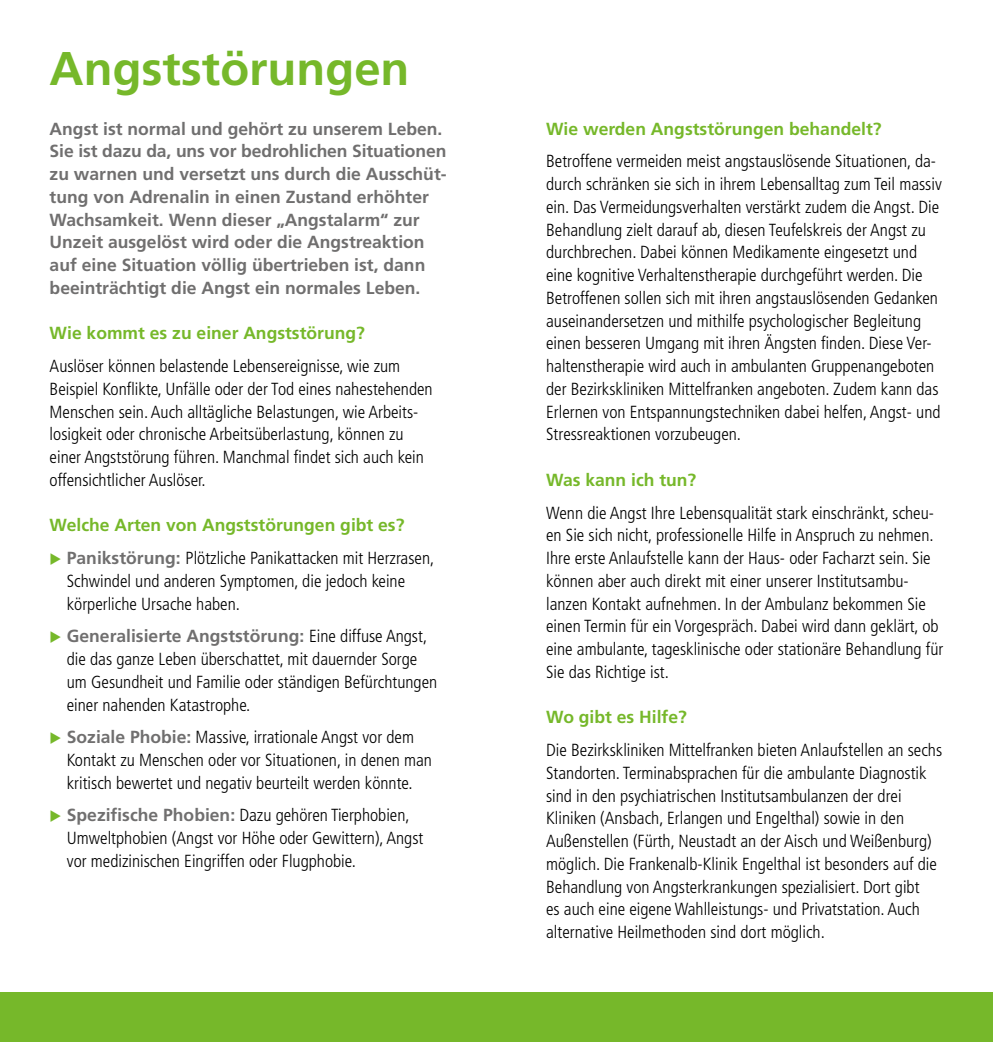
<style>
.page{position:relative;width:993px;height:1042px;background:#fff}
.page>*{position:absolute;margin:0;border:0;box-sizing:border-box;transform-origin:0 0}
.t1{font:700 47.25px "Frutiger";color:#76b82a}
.t2{font:300 condensed 17.5px/22.8px "Frutiger";color:#000}
.t3{font:700 17.5px/22.8px "Frutiger";color:#706f6f}
.t4{font:700 17.5px "Frutiger";color:#76b82a}
.s1{color:#76b82a}
.s2{font-weight:700;font-stretch:normal;color:#706f6f}
</style>
<div class="page">
<div style="left:0;top:992px;width:992px;height:50px;background:#76b82a"></div>
<h1 class="t1" style="left:50px;top:41px;width:361px">Angststörungen</h1>
<p class="t3" style="left:50px;top:117px;width:398px">Angst ist normal und gehört zu unserem Leben.<br>Sie ist dazu da, uns vor bedrohlichen Situationen zu warnen und versetzt uns durch die Ausschüt&shy;tung von Adrenalin in einen Zustand erhöhter Wachsamkeit. Wenn dieser „Angstalarm“ zur Unzeit ausgelöst wird oder die Angstreaktion auf eine Situation völlig übertrieben ist, dann beeinträchtigt die Angst ein normales Leben.</p>
<p class="t4" style="left:50px;top:323px;width:317px">Wie kommt es zu einer Angststörung?</p>
<p class="t2" style="left:50px;top:355px;width:384px">Auslöser können belastende Lebensereignisse, wie zum Beispiel Konflikte, Unfälle oder der Tod eines nahestehenden Menschen sein. Auch alltägliche Belastungen, wie Arbeits&shy;losigkeit oder chronische Arbeitsüberlastung, können zu einer Angststörung führen. Manchmal findet sich auch kein offensichtlicher Auslöser.</p>
<p class="t4" style="left:50px;top:515px;width:356px">Welche Arten von Angststörungen gibt es?</p>
<p class="t2" style="left:67px;top:547px;width:369px;text-indent:-17px"><span class="s1">◆</span> <span class="s2">Panikstörung:</span> Plötzliche Panikattacken mit Herzrasen,<br>Schwindel und anderen Symptomen, die jedoch keine körperliche Ursache haben.</p>
<p class="t2" style="left:67px;top:625px;width:372px;text-indent:-17px"><span class="s1">◆</span> <span class="s2">Generalisierte Angststörung:</span> Eine diffuse Angst, die das ganze Leben überschattet, mit dauernder Sorge um Gesundheit und Familie oder ständigen Befürchtungen einer nahenden Katastrophe.</p>
<p class="t2" style="left:67px;top:726px;width:366px;text-indent:-17px"><span class="s1">◆</span> <span class="s2">Soziale Phobie:</span> Massive, irrationale Angst vor dem<br>Kontakt zu Menschen oder vor Situationen, in denen man kritisch bewertet und negativ beurteilt werden könnte.</p>
<p class="t2" style="left:67px;top:804px;width:358px;text-indent:-17px"><span class="s1">◆</span> <span class="s2">Spezifische Phobien:</span> Dazu gehören Tierphobien,<br>Umweltphobien (Angst vor Höhe oder Gewittern), Angst vor medizinischen Eingriffen oder Flugphobie.</p>
<p class="t4" style="left:546px;top:118px;width:337px">Wie werden Angststörungen behandelt?</p>
<p class="t2" style="left:546px;top:150px;width:397px">Betroffene vermeiden meist angstauslösende Situationen, da&shy;durch schränken sie sich in ihrem Lebensalltag zum Teil massiv ein. Das Vermeidungsverhalten verstärkt zudem die Angst. Die Behandlung zielt darauf ab, diesen Teufelskreis der Angst zu durchbrechen. Dabei können Medikamente eingesetzt und eine kognitive Verhaltenstherapie durchgeführt werden. Die Betroffenen sollen sich mit ihren angstauslösenden Gedanken auseinandersetzen und mithilfe psychologischer Begleitung einen besseren Umgang mit ihren Ängsten finden. Diese Ver&shy;haltenstherapie wird auch in ambulanten Gruppenangeboten der Bezirkskliniken Mittelfranken angeboten. Zudem kann das Erlernen von Entspannungstechniken dabei helfen, Angst- und Stressreaktionen vorzubeugen.</p>
<p class="t4" style="left:546px;top:469px;width:152px">Was kann ich tun?</p>
<p class="t2" style="left:546px;top:501px;width:398px">Wenn die Angst Ihre Lebensqualität stark einschränkt, scheu&shy;en Sie sich nicht, professionelle Hilfe in Anspruch zu nehmen.<br>Ihre erste Anlaufstelle kann der Haus- oder Facharzt sein. Sie können aber auch direkt mit einer unserer Institutsambu&shy;lanzen Kontakt aufnehmen. In der Ambulanz bekommen Sie einen Termin für ein Vorgespräch. Dabei wird dann geklärt, ob eine ambulante, tagesklinische oder stationäre Behandlung für Sie das Richtige ist.</p>
<p class="t4" style="left:546px;top:707px;width:142px">Wo gibt es Hilfe?</p>
<p class="t2" style="left:546px;top:739px;width:397px">Die Bezirkskliniken Mittelfranken bieten Anlaufstellen an sechs Standorten. Terminabsprachen für die ambulante Diagnostik sind in den psychiatrischen Institutsambulanzen der drei Kliniken (Ansbach, Erlangen und Engelthal) sowie in den Außenstellen (Fürth, Neustadt an der Aisch und Weißenburg) möglich. Die Frankenalb-Klinik Engelthal ist besonders auf die Behandlung von Angsterkrankungen spezialisiert. Dort gibt<br>es auch eine eigene Wahlleistungs- und Privatstation. Auch alternative Heilmethoden sind dort möglich.</p>
</div>
